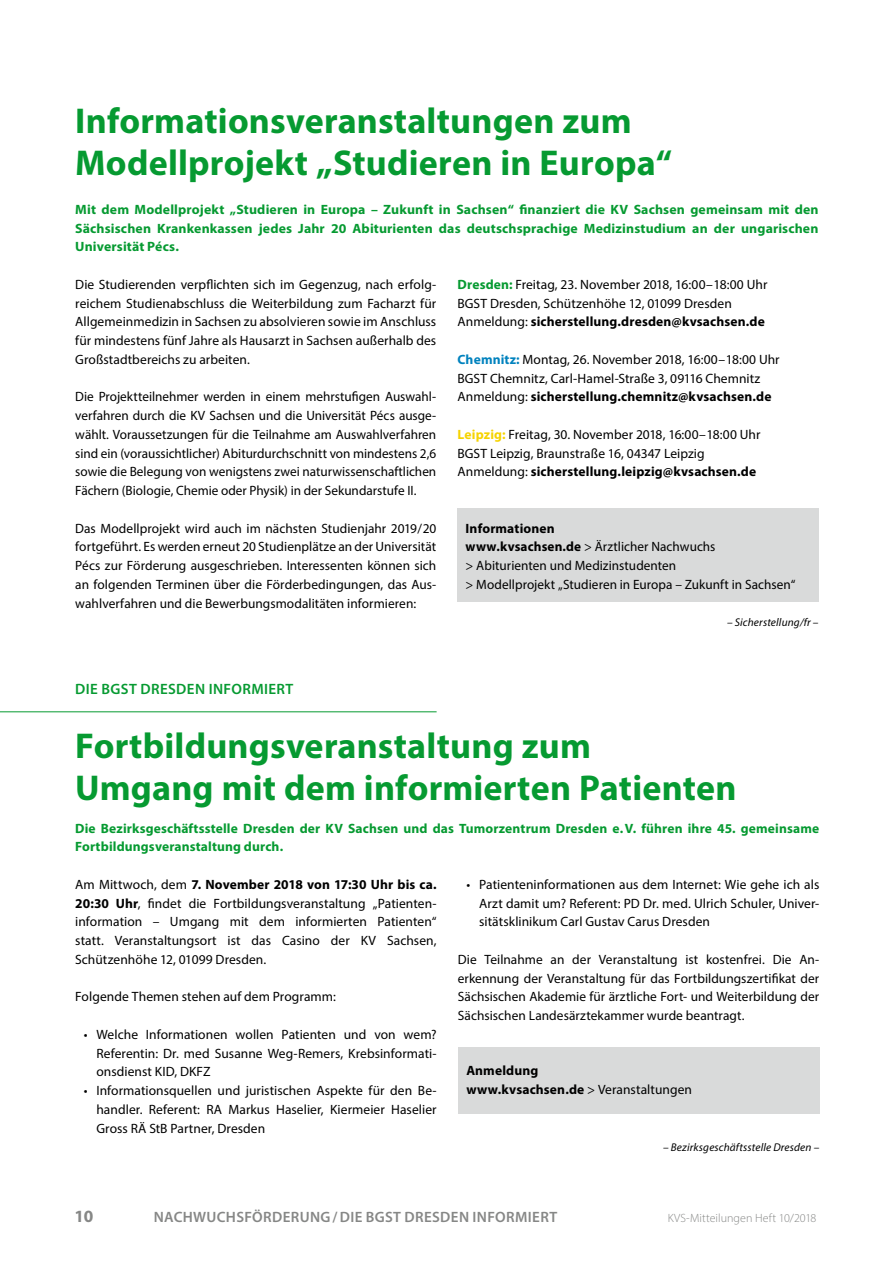
<style>
.page{position:relative;width:893px;height:1263px;background:#fff}
.page>*{position:absolute;margin:0;border:0;box-sizing:border-box;transform-origin:0 0}
.t1{font:700 36px/42px "Myriad Pro";letter-spacing:.005em;color:#069a31}
.t2{font:700 17.25px "Myriad Pro";color:#868786}
.t3{font:600 15px "Myriad Pro";letter-spacing:.025em;color:#868786}
.t4{font:600 15px "Myriad Pro";letter-spacing:.025em;color:#069a31}
.t5{font:13.5px/18.8px "Myriad Pro";letter-spacing:.005em;color:#000;text-align:justify}
.t6{font:700 13.5px/18.8px "Myriad Pro";letter-spacing:.01em;color:#069a31;text-align:justify}
.t7{font:700 13.5px/18.8px "Myriad Pro";letter-spacing:.01em;color:#000}
.t8{font:300 12px "Myriad Pro";letter-spacing:.005em;color:#868786}
.t9{font:italic 11.25px "Myriad Pro";letter-spacing:.015em;color:#000}
.s1{font-weight:700;color:#069a31}
.s2{font-weight:700}
.s3{font-weight:700;color:#0082be}
.s4{font-weight:700;color:#f6d300}
.s5{font-weight:400}
</style>
<div class="page">
<div style="left:457px;top:508px;width:362px;height:94px;background:#d9dada"></div>
<hr style="left:0;top:711px;width:437px;height:1px;background:#069a31">
<div style="left:458px;top:1047px;width:361px;height:67px;background:#d9dada"></div>
<h1 class="t1" style="left:75px;top:99px;width:598px">Informationsveranstaltungen zum<br>Modellprojekt „Studieren in Europa“</h1>
<p class="t6" style="left:75px;top:199px;width:745px">Mit dem Modellprojekt „Studieren in Europa – Zukunft in Sachsen“ finanziert die KV Sachsen gemeinsam mit den Sächsischen Krankenkassen jedes Jahr 20 Abiturienten das deutschsprachige Medizinstudium an der ungarischen Universität Pécs.</p>
<p class="t5" style="left:75px;top:275px;width:363px">Die Studierenden verpflichten sich im Gegenzug, nach erfolg&shy;reichem Studienabschluss die Weiterbildung zum Facharzt für Allgemeinmedizin in Sachsen zu absolvieren sowie im Anschluss für mindestens fünf Jahre als Hausarzt in Sachsen außerhalb des Großstadtbereichs zu arbeiten.</p>
<p class="t5" style="left:75px;top:387px;width:363px">Die Projektteilnehmer werden in einem mehrstufigen Auswahl&shy;verfahren durch die KV Sachsen und die Universität Pécs ausge&shy;wählt. Voraussetzungen für die Teilnahme am Auswahlverfahren sind ein (voraussichtlicher) Abiturdurchschnitt von mindestens 2,6 sowie die Belegung von wenigstens zwei naturwissenschaftlichen Fächern (Biologie, Chemie oder Physik) in der Sekundarstufe II.</p>
<p class="t5" style="left:75px;top:518px;width:363px">Das Modellprojekt wird auch im nächsten Studienjahr 2019/20 fortgeführt. Es werden erneut 20 Studienplätze an der Universität Pécs zur Förderung ausgeschrieben. Interessenten können sich an folgenden Terminen über die Förderbedingungen, das Aus&shy;wahlverfahren und die Bewerbungsmodalitäten informieren:</p>
<p class="t5" style="left:458px;top:275px;width:311px;text-align:left"><span class="s1">Dresden:</span> Freitag, 23. November 2018, 16:00–18:00 Uhr<br>BGST Dresden, Schützenhöhe 12, 01099 Dresden<br>Anmeldung: <span class="s2">sicherstellung.dresden@kvsachsen.de</span></p>
<p class="t5" style="left:458px;top:350px;width:324px;text-align:left"><span class="s3">Chemnitz:</span> Montag, 26. November 2018, 16:00–18:00 Uhr<br>BGST Chemnitz, Carl-Hamel-Straße 3, 09116 Chemnitz<br>Anmeldung: <span class="s2">sicherstellung.chemnitz@kvsachsen.de</span></p>
<p class="t5" style="left:458px;top:425px;width:304px;text-align:left"><span class="s4">Leipzig:</span> Freitag, 30. November 2018, 16:00–18:00 Uhr<br>BGST Leipzig, Braunstraße 16, 04347 Leipzig<br>Anmeldung: <span class="s2">sicherstellung.leipzig@kvsachsen.de</span></p>
<p class="t5" style="left:466px;top:518px;width:331px;text-align:left"><span class="s2">Informationen<br>www.kvsachsen.de</span> &gt; Ärztlicher Nachwuchs<br>&gt; Abiturienten und Medizinstudenten<br>&gt; Modellprojekt „Studieren in Europa – Zukunft in Sachsen“</p>
<p class="t9" style="left:727px;top:616px;width:93px">– Sicherstellung/fr –</p>
<p class="t4" style="left:75px;top:680px;width:149px">DIE BGST DRESDEN INFORM</p>
<p class="t4" style="left:264px;top:680px;width:31px">IERT</p>
<h1 class="t1" style="left:75px;top:723px;width:663px">Fortbildungsveranstaltung zum<br>Umgang mit dem informierten Patienten</h1>
<p class="t6" style="left:75px;top:818px;width:746px">Die Bezirksgeschäftsstelle Dresden der KV Sachsen und das Tumorzentrum Dresden e.V. führen ihre 45. gemeinsame<br>Fortbildungsveranstaltung durch.</p>
<p class="t5" style="left:75px;top:875px;width:363px">Am Mittwoch, dem <span class="s2">7. November 2018 von 17:30 Uhr bis ca.<br>20:30 Uhr</span>, findet die Fortbildungsveranstaltung „Patienten&shy;information – Umgang mit dem informierten Patienten“ statt. Veranstaltungsort ist das Casino der KV Sachsen, Schützenhöhe 12, 01099 Dresden.</p>
<p class="t5" style="left:75px;top:987px;width:262px">Folgende Themen stehen auf dem Programm:</p>
<p class="t5" style="left:96px;top:1025px;width:342px;text-indent:-13px">• Welche Informationen wollen Patienten und von wem?<br>Referentin: Dr. med Susanne Weg-Remers, Krebsinformati&shy;onsdienst KID, DKFZ</p>
<p class="t5" style="left:96px;top:1081px;width:342px;text-indent:-13px">• Informationsquellen und juristischen Aspekte für den Be&shy;handler. Referent: RA Markus Haselier, Kiermeier Haselier Gross RÄ StB Partner, Dresden</p>
<p class="t5" style="left:479px;top:875px;width:342px;text-indent:-13px">• Patienteninformationen aus dem Internet: Wie gehe ich als Arzt damit um? Referent: PD Dr. med. Ulrich Schuler, Univer&shy;sitätsklinikum Carl Gustav Carus Dresden</p>
<p class="t5" style="left:458px;top:950px;width:363px">Die Teilnahme an der Veranstaltung ist kostenfrei. Die An&shy;erkennung der Veranstaltung für das Fortbildungszertifikat der Sächsischen Akademie für ärztliche Fort- und Weiterbildung der Sächsischen Landesärztekammer wurde beantragt.</p>
<p class="t7" style="left:466px;top:1060px;width:227px">Anmeldung<br>www.kvsachsen.de <span class="s5">&gt; Veranstaltungen</span></p>
<p class="t2" style="left:74px;top:1205px;width:21px">10</p>
<p class="t9" style="left:663px;top:1141px;width:158px">– Bezirksgeschäftsstelle Dresden –</p>
<p class="t3" style="left:154px;top:1208px;width:12px">NACHW</p>
<p class="t3" style="left:207px;top:1208px;width:48px">UCHSFÖR</p>
<p class="t3" style="left:272px;top:1208px;width:216px">DERUNG/DIE BGST DRESDEN INFORM</p>
<p class="t3" style="left:528px;top:1208px;width:31px">IERT</p>
<p class="t8" style="left:668px;top:1211px;width:150px">KVS-Mitteilungen Heft 10/2018</p>
</div>
